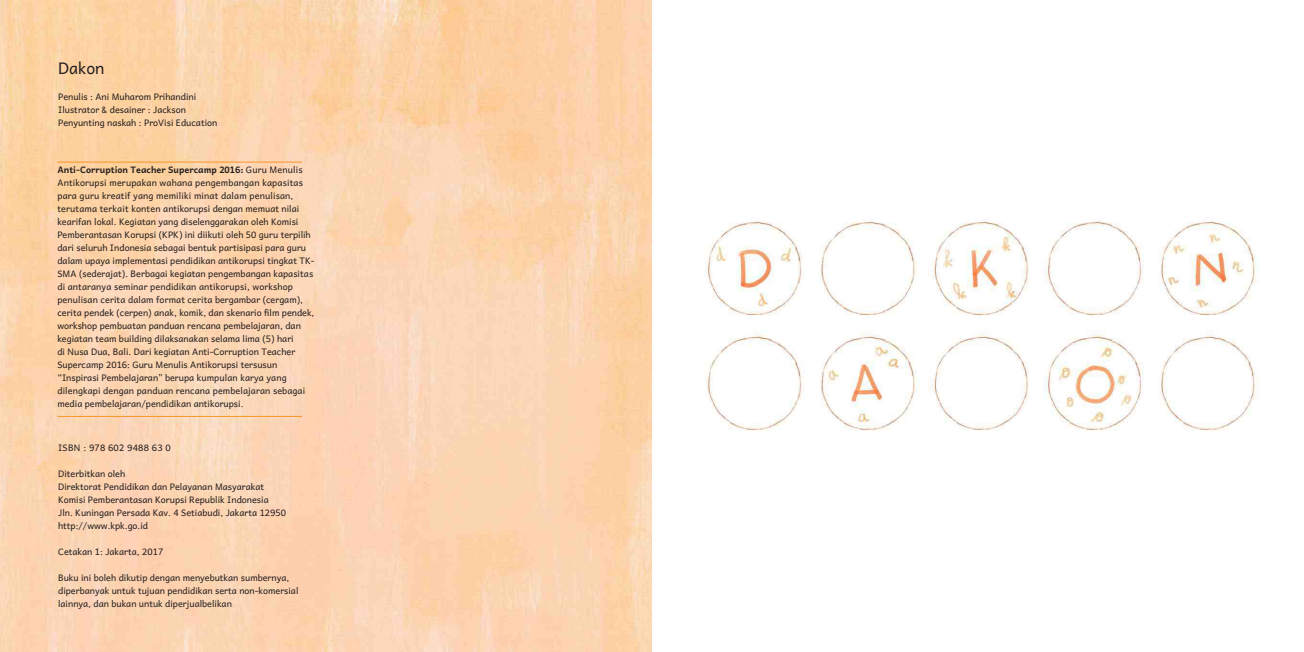
<style>
.page{position:relative;width:1304px;height:652px;background:#fff}
.page>*{position:absolute;margin:0;border:0;box-sizing:border-box;transform-origin:0 0}
.t1{font:16px "Andika New Basic";color:#241f1f}
.t2{font:9px/13px "Andika New Basic";color:#241f1f}
.t3{font:9px "Andika Basic";letter-spacing:.025em;color:#241f1f}
.s1{font-weight:700}
</style>
<div class="page">
<img style="left:0;top:0;width:1259px;height:652px">
<hr style="left:57px;top:162px;width:245px;height:1px;background:#f79529">
<hr style="left:57px;top:416px;width:245px;height:1px;background:#f79529">
<h1 class="t1" style="left:58px;top:54px;width:48px">Dakon</h1>
<p class="t2" style="left:58px;top:89px;width:161px">Penulis : Ani Muharom Prihandini<br>Ilustrator &amp; desainer : Jackson<br>Penyunting naskah : ProVisi Education</p>
<p class="t2" style="left:57px;top:162px;width:259px"><span class="s1">Anti-Corruption Teacher Supercamp 2016:</span> Guru Menulis Antikorupsi merupakan wahana pengembangan kapasitas para guru kreatif yang memiliki minat dalam penulisan, terutama terkait konten antikorupsi dengan memuat nilai kearifan lokal. Kegiatan yang diselenggarakan oleh Komisi Pemberantasan Korupsi (KPK) ini diikuti oleh 50 guru terpilih dari seluruh Indonesia sebagai bentuk partisipasi para guru dalam upaya implementasi pendidikan antikorupsi tingkat TK-SMA (sederajat). Berbagai kegiatan pengembangan kapasitas di antaranya seminar pendidikan antikorupsi, workshop penulisan cerita dalam format cerita bergambar (cergam), cerita pendek (cerpen) anak, komik, dan skenario film pendek, workshop pembuatan panduan rencana pembelajaran, dan kegiatan team building dilaksanakan selama lima (5) hari<br>di Nusa Dua, Bali. Dari kegiatan Anti-Corruption Teacher Supercamp 2016: Guru Menulis Antikorupsi tersusun “Inspirasi Pembelajaran” berupa kumpulan karya yang dilengkapi dengan panduan rencana pembelajaran sebagai media pembelajaran/pendidikan antikorupsi.</p>
<p class="t3" style="left:58px;top:439px;width:114px">ISBN : 978 602 9488 63 0</p>
<p class="t2" style="left:58px;top:466px;width:229px">Diterbitkan oleh<br>Direktorat Pendidikan dan Pelayanan Masyarakat Komisi Pemberantasan Korupsi Republik Indonesia<br>Jln. Kuningan Persada Kav. 4 Setiabudi, Jakarta 12950 http://www.kpk.go.id</p>
<p class="t2" style="left:58px;top:544px;width:107px">Cetakan 1: Jakarta, 2017</p>
<p class="t2" style="left:58px;top:570px;width:242px">Buku ini boleh dikutip dengan menyebutkan sumbernya, diperbanyak untuk tujuan pendidikan serta non-komersial lainnya, dan bukan untuk diperjualbelikan</p>
</div>
